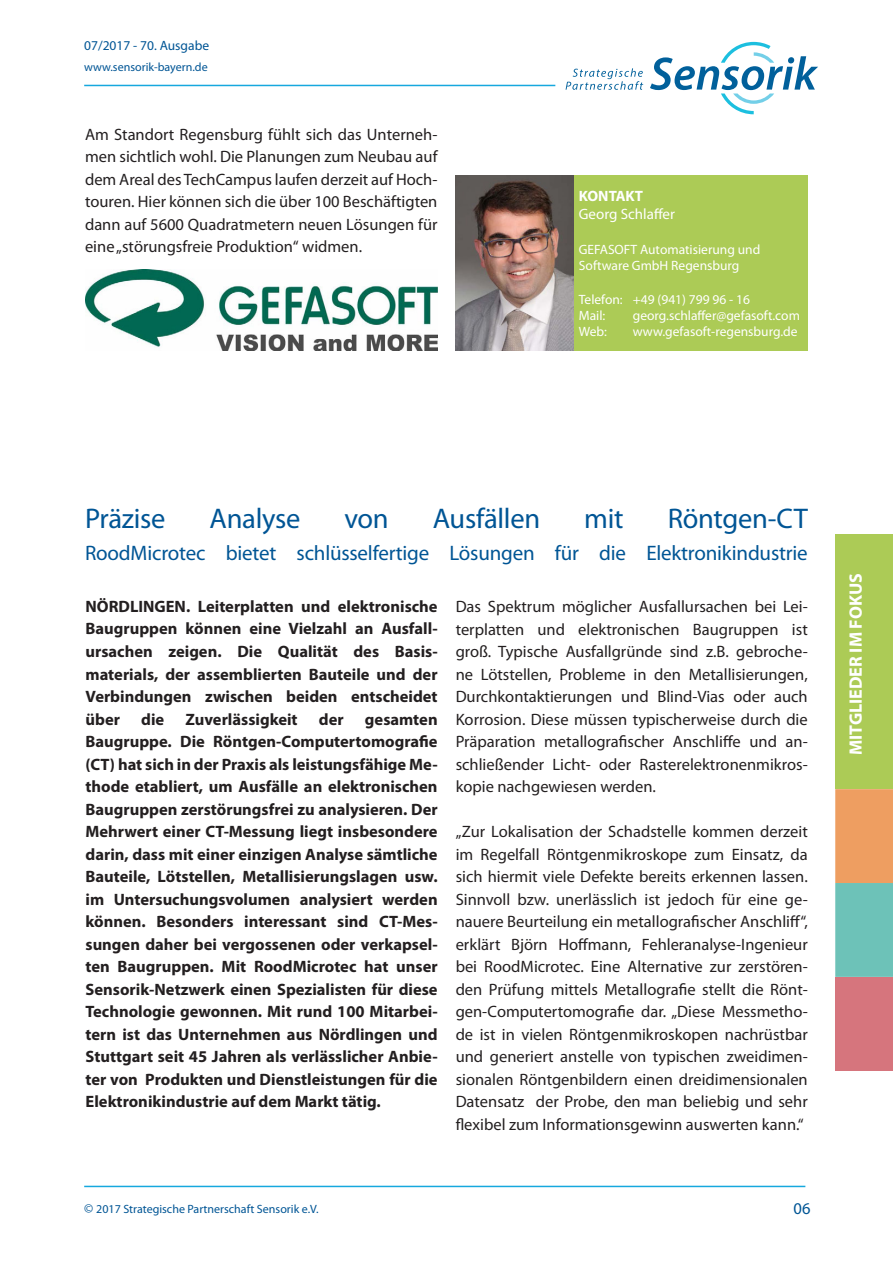
<style>
.page{position:relative;width:893px;height:1263px;background:#fff}
.page>*{position:absolute;margin:0;border:0;box-sizing:border-box;transform-origin:0 0}
.t1{font:28.5px "Myriad Pro";letter-spacing:-.01em;color:#005595}
.t2{font:21px "Myriad Pro";letter-spacing:-.01em;color:#005595}
.t3{font:700 18px "Myriad Pro";color:#fff}
.t4{font:16.5px/22.5px "Myriad Pro";color:#231f20;text-align:justify}
.t5{font:700 16.5px/22.5px "Myriad Pro";color:#231f20;text-align:justify}
.t6{font:16.5px "Myriad Pro";color:#005595}
.t7{font:15px "Myriad Pro";color:#fff}
.t8{font:700 15px "Myriad Pro";color:#fff}
.t9{font:13.5px/16.2px "Myriad Pro";color:#fff}
.t10{font:13.5px "Myriad Pro";color:#005595}
.t11{font:12px "Myriad Pro";color:#005595}
.s1{font-size:13.5px}
</style>
<div class="page">
<hr style="left:84px;top:85px;width:471px;height:1px;background:#16a8de">
<hr style="left:84px;top:1186px;width:721px;height:1px;background:#16a8de">
<div style="left:835px;top:534px;width:58px;height:255px;background:#accb56"></div>
<svg style="left:835px;top:789px;width:58px;height:282px;background:#bb9c88"></svg>
<svg style="left:566px;top:68px;width:77px;height:22px"></svg>
<svg style="left:650px;top:42px;width:168px;height:72px"></svg>
<img style="left:456px;top:176px;width:119px;height:175px">
<div style="left:575px;top:176px;width:233px;height:175px;background:#accb56"></div>
<img style="left:86px;top:270px;width:352px;height:81px">
<p class="t10" style="left:84px;top:38px;width:126px">07/2017 - 70. Ausgabe</p>
<p class="t11" style="left:84px;top:60px;width:125px">www.sensorik-bayern.de</p>
<p class="t4" style="left:85px;top:123px;width:354px">Am Standort Regensburg fühlt sich das Unterneh&shy;men sichtlich wohl. Die Planungen zum Neubau auf dem Areal des TechCampus laufen derzeit auf Hoch&shy;touren. Hier können sich die über 100 Beschäftigten dann auf 5600 Quadratmetern neuen Lösungen für eine „störungsfreie Produktion“ widmen.</p>
<p class="t8" style="left:579px;top:188px;width:66px">KONTAKT</p>
<p class="t7" style="left:579px;top:206px;width:98px">Georg Schlaffer</p>
<p class="t9" style="left:579px;top:241px;width:183px">GEFASOFT Automatisierung und<br>Software GmbH Regensburg</p>
<p class="t9" style="left:579px;top:292px;width:173px">Telefon: +49 (941) 799 96 - 16<br>Mail:</p>
<p class="t9" style="left:633px;top:308px;width:169px">georg.schlaffer@gefasoft.com</p>
<p class="t9" style="left:579px;top:324px;width:30px">Web:</p>
<p class="t9" style="left:633px;top:324px;width:166px">www.gefasoft-regensburg.de</p>
<h1 class="t1" style="left:85px;top:503px;width:82px">Präzise</h1>
<h1 class="t1" style="left:210px;top:503px;width:92px">Analyse</h1>
<h1 class="t1" style="left:344px;top:503px;width:46px">von</h1>
<h1 class="t1" style="left:433px;top:503px;width:109px">Ausfällen</h1>
<h1 class="t1" style="left:584px;top:503px;width:41px">mit</h1>
<h1 class="t1" style="left:668px;top:503px;width:142px">Röntgen-CT</h1>
<p class="t2" style="left:85px;top:541px;width:724px">RoodMicrotec bietet schlüsselfertige Lösungen für die Elektronikindustrie</p>
<p class="t5" style="left:86px;top:595px;width:354px">NÖRDLINGEN. Leiterplatten und elektronische Baugruppen können eine Vielzahl an Ausfall&shy;ursachen zeigen. Die Qualität des Basis&shy;materials, der assemblierten Bauteile und der Verbindungen zwischen beiden entscheidet über</p>
<p class="t4" style="left:456px;top:596px;width:354px">Das Spektrum möglicher Ausfallursachen bei Lei&shy;terplatten und elektronischen Baugruppen ist groß. Typische Ausfallgründe sind z.B. gebroche&shy;ne Lötstellen, Probleme in den Metallisierungen, Durchkontaktierungen und Blind-Vias oder auch Korrosion. Diese müssen typischerweise durch die Präparation metallografischer Anschliffe und an&shy;schließender Licht- oder Rasterelektronenmikros&shy;kopie nachgewiesen werden.</p>
<p class="t4" style="left:456px;top:821px;width:354px">„Zur Lokalisation der Schadstelle kommen derzeit im Regelfall Röntgenmikroskope zum Einsatz, da sich hiermit viele Defekte bereits erkennen lassen.<br>Sinnvoll bzw. unerlässlich ist jedoch für eine ge&shy;nauere Beurteilung ein metallografischer Anschliff“, erklärt Björn Hoffmann, Fehleranalyse-Ingenieur bei RoodMicrotec. Eine Alternative zur zerstören&shy;den Prüfung mittels Metallografie stellt die Rönt&shy;gen-Computertomografie dar. „Diese Messmetho&shy;de ist in vielen Röntgenmikroskopen nachrüstbar und generiert anstelle von typischen zweidimen&shy;sionalen Röntgenbildern einen dreidimensionalen Datensatz der Probe, den man beliebig und sehr flexibel zum Informationsgewinn auswerten kann.“</p>
<p class="t5" style="left:141px;top:708px;width:25px">die</p>
<p class="t5" style="left:186px;top:708px;width:114px">Zuverlässigkeit</p>
<p class="t5" style="left:319px;top:708px;width:26px">der</p>
<p class="t5" style="left:86px;top:708px;width:354px;text-indent:279px">gesamten Baugruppe. Die Röntgen-Computertomografie (CT) hat sich in der Praxis als leistungsfähige Me&shy;thode etabliert, um Ausfälle an elektronischen Baugruppen zerstörungsfrei zu analysieren. Der Mehrwert einer CT-Messung liegt insbesondere darin, dass mit einer einzigen Analyse sämtliche Bauteile, Lötstellen, Metallisierungslagen usw. im Untersuchungsvolumen analysiert werden können. Besonders interessant sind CT-Mes&shy;sungen daher bei vergossenen oder verkapsel&shy;ten Baugruppen. Mit RoodMicrotec hat unser Sensorik-Netzwerk einen Spezialisten für diese Technologie gewonnen. Mit rund 100 Mitarbei&shy;tern ist das Unternehmen aus Nördlingen und Stuttgart seit 45 Jahren als verlässlicher Anbie&shy;ter von Produkten und Dienstleistungen für die Elektronikindustrie auf dem Markt tätig.</p>
<p class="t11" style="left:84px;top:1203px;width:236px"><span class="s1">©</span> 2017 Strategische Partnerschaft Sensorik e.V.</p>
<p class="t6" style="left:793px;top:1199px;width:18px">06</p>
<p class="t3" style="left:845px;top:755px;width:183px;rotate:-90deg">MITGLIEDER IM FOKUS</p>
</div>
